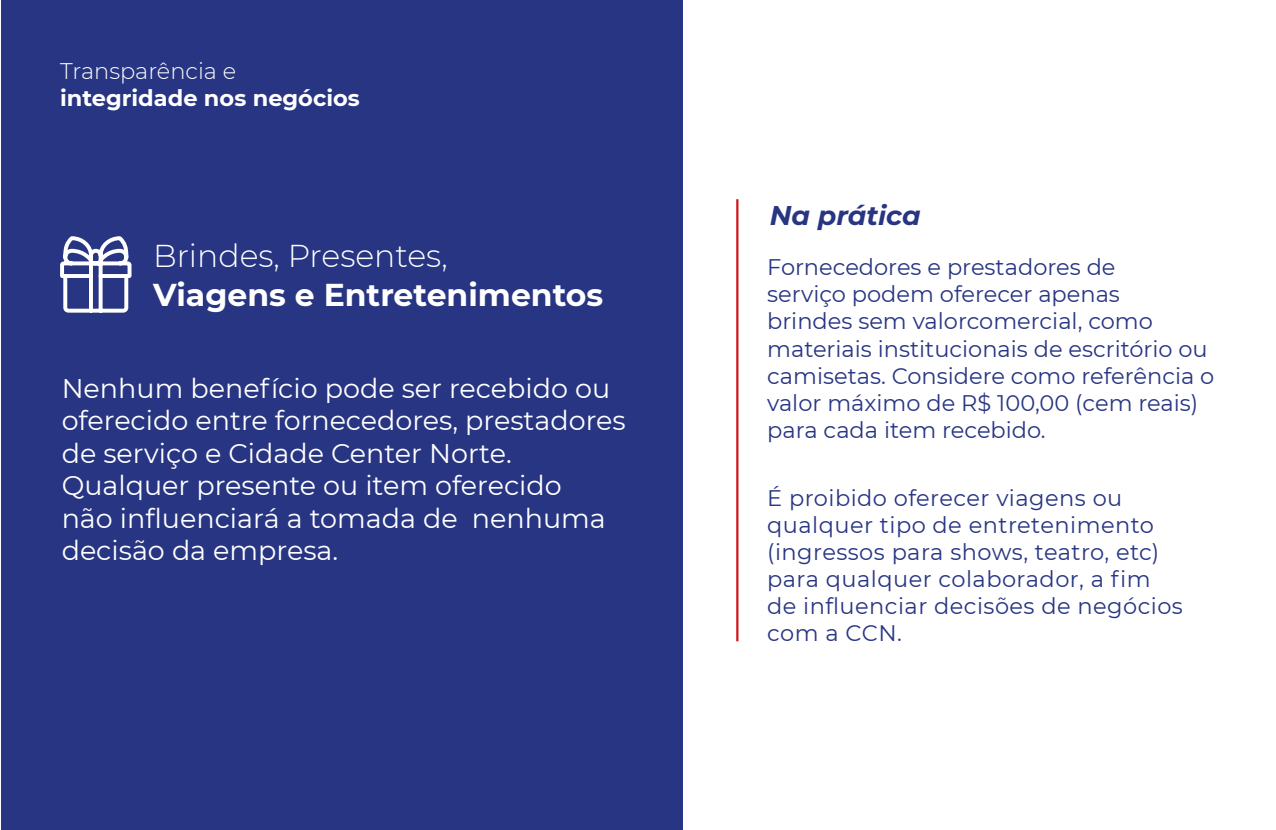
<style>
.page{position:relative;width:1276px;height:830px;background:#fff}
.page>*{position:absolute;margin:0;border:0;box-sizing:border-box;transform-origin:0 0}
.t1{font:700 31.5px "Montserrat";color:#fff}
.t2{font:300 31.5px "Montserrat";color:#fff}
.t3{font:27px/32.4px "Montserrat";color:#fff}
.t4{font:italic 700 27px "Montserrat";color:#283583}
.t5{font:22.5px/27px "Montserrat";color:#283583}
.t6{font:22.5px/27px "Montserrat";letter-spacing:.02em;color:#283583}
.t7{font:700 22.5px "Montserrat";color:#fff}
.t8{font:300 22.5px "Montserrat";color:#fff}
</style>
<div class="page">
<div style="left:1px;top:0;width:681px;height:829px;background:#283583"></div>
<hr style="left:736px;top:199px;width:2px;height:442px;background:#cd171a">
<svg style="left:60px;top:236px;width:72px;height:77px"></svg>
<p class="t8" style="left:60px;top:56px;width:178px">Transparência e</p>
<p class="t7" style="left:60px;top:82px;width:301px">integridade nos negócios</p>
<h1 class="t2" style="left:153px;top:234px;width:296px">Brindes, Presentes,</h1>
<h1 class="t1" style="left:153px;top:271px;width:452px">Viagens e Entretenimentos</h1>
<p class="t3" style="left:62px;top:371px;width:565px">Nenhum benefício pode ser recebido ou oferecido entre fornecedores, prestadores de serviço e Cidade Center Norte.<br>Qualquer presente ou item oferecido<br>não influenciará a tomada de nenhuma decisão da empresa.</p>
<p class="t4" style="left:769px;top:196px;width:152px">Na prática</p>
<p class="t5" style="left:767px;top:253px;width:449px">Fornecedores e prestadores de<br>serviço podem oferecer apenas<br>brindes sem valorcomercial, como materiais institucionais de escritório ou camisetas. Considere como referência o valor máximo de R$ 100,00 (cem reais) para cada item recebido.</p>
<p class="t6" style="left:767px;top:483px;width:417px">É proibido oferecer viagens ou qualquer tipo de entretenimento (ingressos para shows, teatro, etc) para qualquer colaborador, a fim de influenciar decisões de negócios com a CCN.</p>
</div>
